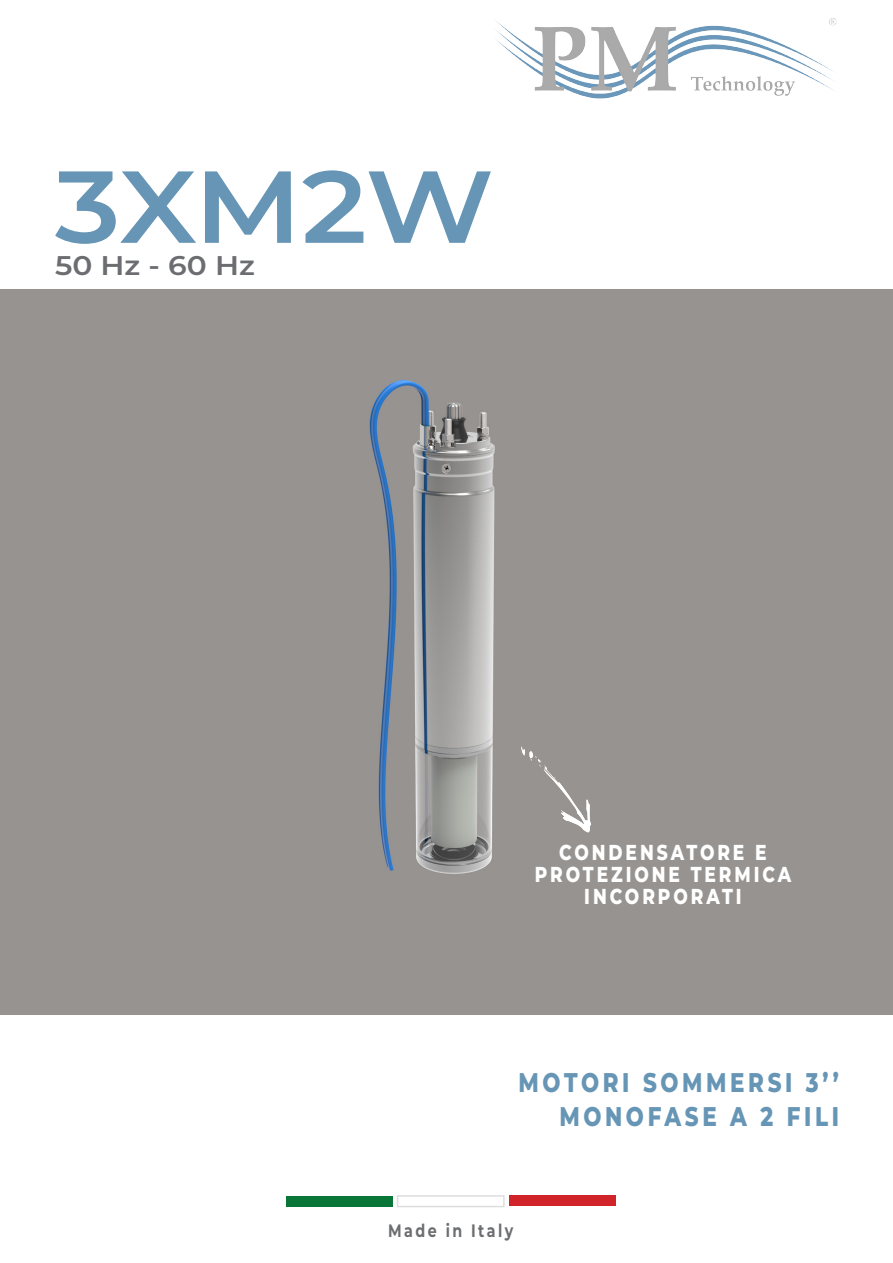
<style>
.page{position:relative;width:893px;height:1263px;background:#fff}
.page>*{position:absolute;margin:0;border:0;box-sizing:border-box;transform-origin:0 0}
.t1{font:600 102px "Montserrat";letter-spacing:-.01em;color:#6695b5;scale:1.1 1}
.t2{font:800 27px "Montserrat";letter-spacing:.17em;color:#6695b5;scale:.79 1}
.t3{font:600 27px "Montserrat";color:#6c6d70;scale:1.1 1}
.t4{font:800 21.6px "Montserrat";letter-spacing:.17em;color:#fff;scale:.79 1}
.t5{font:700 18px "Montserrat";letter-spacing:.17em;color:#6c6d70;scale:.79 1}
</style>
<div class="page">
<img style="left:495px;top:18px;width:342px;height:81px">
<div style="left:286px;top:1196px;width:106px;height:10px;background:#097638"></div>
<div style="left:397px;top:1195px;width:108px;height:12px;background:#fff;border:2px solid #dddee0"></div>
<div style="left:509px;top:1195px;width:106px;height:11px;background:#d1232a"></div>
<div style="left:0;top:289px;width:893px;height:725px;background:#979390"></div>
<svg style="left:521px;top:746px;width:70px;height:87px;background:#9f9b98"></svg>
<p class="t1" style="left:55px;top:134px;width:400px">3XM2W</p>
<p class="t3" style="left:55px;top:246px;width:183px">50 Hz - 60 Hz</p>
<p class="t4" style="left:559px;top:837px;width:264px">CONDENSATORE E</p>
<p class="t4" style="left:535px;top:858px;width:326px">PROTEZIONE TERMICA</p>
<p class="t4" style="left:584px;top:880px;width:201px">INCORPORATI</p>
<p class="t2" style="left:519px;top:1063px;width:407px">MOTORI SOMMERSI 3’’</p>
<p class="t2" style="left:559px;top:1097px;width:355px">MONOFASE A 2 FILI</p>
<p class="t5" style="left:388px;top:1217px;width:160px">Made in Italy</p>
</div>
